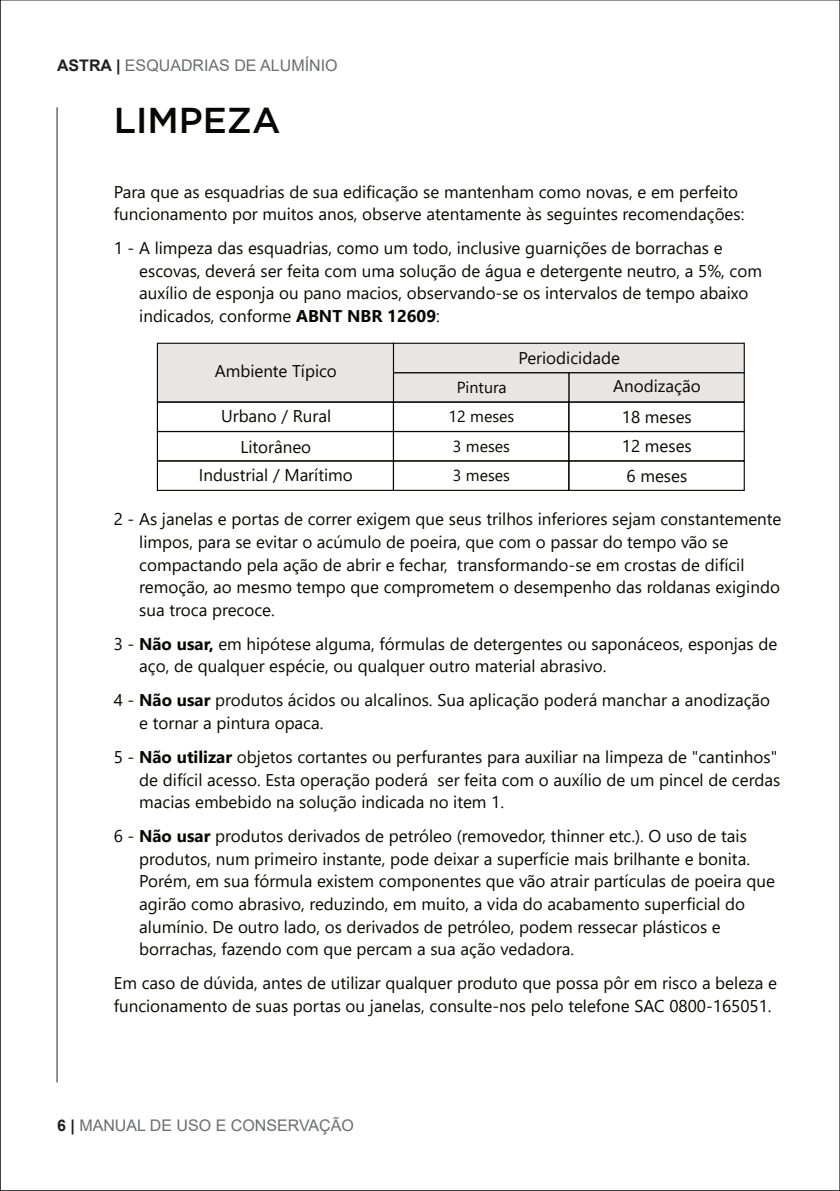
<style>
.page{position:relative;width:840px;height:1191px;background:#fff}
.page>*{position:absolute;margin:0;border:0;box-sizing:border-box;transform-origin:0 0}
.t1{font:500 36px "Gotham";color:#080704}
.t2{font:17px/22.6px "Segoe UI";color:#080704}
.t3{font:16px "Arial";color:#6c6d70}
.t4{font:16px/29.4px "Segoe UI";color:#080704}
.s1{font-weight:700;color:#231f20}
.s2{font-weight:700}
</style>
<div class="page">
<div style="left:568px;top:372px;width:176px;height:31px;background:#e8e6e5"></div>
<div style="left:393px;top:372px;width:176px;height:31px;background:#e8e6e5"></div>
<div style="left:393px;top:343px;width:351px;height:30px;background:#e8e6e5;border:1px solid #080704"></div>
<div style="left:157px;top:343px;width:237px;height:60px;background:#e8e6e5;border:1px solid #080704"></div>
<div style="left:393px;top:401px;width:176px;height:31px;border:1px solid #080704"></div>
<div style="left:568px;top:401px;width:176px;height:31px;border:1px solid #080704"></div>
<div style="left:157px;top:401px;width:237px;height:31px;border:1px solid #080704"></div>
<div style="left:393px;top:460px;width:176px;height:31px;border:1px solid #080704"></div>
<div style="left:568px;top:460px;width:176px;height:31px;border:1px solid #080704"></div>
<div style="left:157px;top:460px;width:237px;height:31px;border:1px solid #080704"></div>
<div style="left:393px;top:431px;width:176px;height:30px;border:1px solid #080704"></div>
<div style="left:568px;top:431px;width:176px;height:30px;border:1px solid #080704"></div>
<div style="left:157px;top:431px;width:237px;height:30px;border:1px solid #080704"></div>
<hr style="left:57px;top:107px;width:1px;height:975px;background:#231f20">
<p class="t3" style="left:57px;top:59px;width:282px"><span class="s1">ASTRA |</span> ESQUADRIAS DE ALUMÍNIO</p>
<h1 class="t1" style="left:114px;top:104px;width:168px">LIMPEZA</h1>
<p class="t2" style="left:114px;top:182px;width:632px">Para que as esquadrias de sua edificação se mantenham como novas, e em perfeito funcionamento por muitos anos, observe atentamente às seguintes recomendações:</p>
<p class="t2" style="left:139px;top:238px;width:624px;text-indent:-26px">1 - A limpeza das esquadrias, como um todo, inclusive guarnições de borrachas e escovas, deverá ser feita com uma solução de água e detergente neutro, a 5%, com auxílio de esponja ou pano macios, observando-se os intervalos de tempo abaixo indicados, conforme <span class="s2">ABNT NBR 12609</span>:</p>
<p class="t2" style="left:215px;top:361px;width:124px">Ambiente Típico</p>
<p class="t4" style="left:456px;top:374px;width:52px">Pintura</p>
<p class="t2" style="left:613px;top:346px;width:89px;line-height:27.8px;text-indent:-95px">Periodicidade<br>Anodização</p>
<p class="t2" style="left:221px;top:406px;width:112px">Urbano / Rural</p>
<p class="t2" style="left:240px;top:437px;width:72px">Litorâneo</p>
<p class="t2" style="left:199px;top:465px;width:155px">Industrial / Marítimo</p>
<p class="t4" style="left:448px;top:404px;width:67px">12 meses</p>
<p class="t2" style="left:622px;top:407px;width:71px">18 meses</p>
<p class="t4" style="left:453px;top:433px;width:59px">3 meses<br>3 meses</p>
<p class="t2" style="left:622px;top:436px;width:71px">12 meses</p>
<p class="t2" style="left:626px;top:466px;width:62px">6 meses</p>
<p class="t2" style="left:139px;top:510px;width:643px;text-indent:-26px">2 - As janelas e portas de correr exigem que seus trilhos inferiores sejam constantemente limpos, para se evitar o acúmulo de poeira, que com o passar do tempo vão se compactando pela ação de abrir e fechar, transformando-se em crostas de difícil remoção, ao mesmo tempo que comprometem o desempenho das roldanas exigindo sua troca precoce.</p>
<p class="t2" style="left:139px;top:634px;width:639px;text-indent:-26px">3 - <span class="s2">Não usar,</span> em hipótese alguma, fórmulas de detergentes ou saponáceos, esponjas de aço, de qualquer espécie, ou qualquer outro material abrasivo.</p>
<p class="t2" style="left:139px;top:691px;width:632px;text-indent:-26px">4 - <span class="s2">Não usar</span> produtos ácidos ou alcalinos. Sua aplicação poderá manchar a anodização e tornar a pintura opaca.</p>
<p class="t2" style="left:139px;top:747px;width:642px;text-indent:-26px">5 - <span class="s2">Não utilizar</span> objetos cortantes ou perfurantes para auxiliar na limpeza de "cantinhos" de difícil acesso. Esta operação poderá ser feita com o auxílio de um pincel de cerdas macias embebido na solução indicada no item 1.</p>
<p class="t2" style="left:139px;top:826px;width:637px;text-indent:-26px">6 - <span class="s2">Não usar</span> produtos derivados de petróleo (removedor, thinner etc.). O uso de tais produtos, num primeiro instante, pode deixar a superfície mais brilhante e bonita.<br>Porém, em sua fórmula existem componentes que vão atrair partículas de poeira que agirão como abrasivo, reduzindo, em muito, a vida do acabamento superficial do alumínio. De outro lado, os derivados de petróleo, podem ressecar plásticos e borrachas, fazendo com que percam a sua ação vedadora.</p>
<p class="t2" style="left:114px;top:973px;width:664px">Em caso de dúvida, antes de utilizar qualquer produto que possa pôr em risco a beleza e funcionamento de suas portas ou janelas, consulte-nos pelo telefone SAC 0800-165051.</p>
<p class="t3" style="left:57px;top:1119px;width:298px"><span class="s1">6 |</span> MANUAL DE USO E CONSERVAÇÃO</p>
</div>
